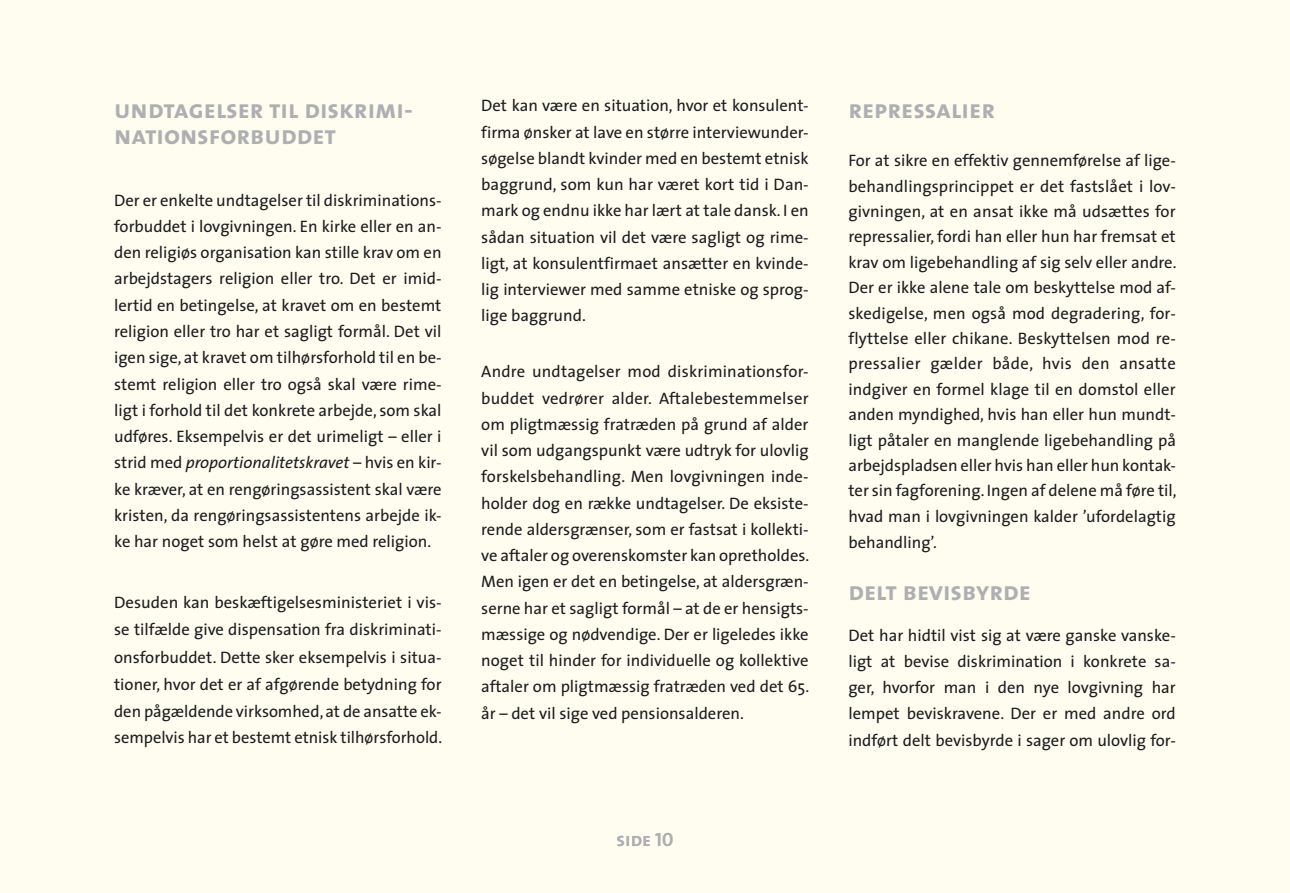
<style>
.page{position:relative;width:1290px;height:893px;background:#fffdef}
.page>*{position:absolute;margin:0;border:0;box-sizing:border-box;transform-origin:0 0}
.t1{font:26.25px/26.2px "The Sans Bold Caps";color:#aeafb2}
.t2{font:19.25px "The Sans Semi Bold Caps";color:#aeafb2}
.t3{font:16.62px/26.2px "The Sans";color:#1b1c20;text-align:justify}
.s1{font-style:italic}
</style>
<div class="page">
<h1 class="t1" style="left:114px;top:96px;width:300px">undtagelser til diskrimi&shy;nationsforbuddet</h1>
<p class="t3" style="left:114px;top:186px;width:329px">Der er enkelte undtagelser til diskriminations&shy;forbuddet i lovgivningen. En kirke eller en an&shy;den religiøs organisation kan stille krav om en arbejdstagers religion eller tro. Det er imid&shy;lertid en betingelse, at kravet om en bestemt religion eller tro har et sagligt formål. Det vil igen sige, at kravet om tilhørsforhold til en be&shy;stemt religion eller tro også skal være rime&shy;ligt i forhold til det konkrete arbejde, som skal udføres. Eksempelvis er det urimeligt – eller i strid med <span class="s1">proportionalitetskravet</span> – hvis en kir&shy;ke kræver, at en rengøringsassistent skal være kristen, da rengøringsassistentens arbejde ik&shy;ke har noget som helst at gøre med religion.</p>
<p class="t3" style="left:114px;top:589px;width:330px;line-height:26.9px">Desuden kan beskæftigelsesministeriet i vis&shy;se tilfælde give dispensation fra diskriminati&shy;onsforbuddet. Dette sker eksempelvis i situa&shy;tioner, hvor det er af afgørende betydning for den pågældende virksomhed, at de ansatte ek&shy;sempelvis har et bestemt etnisk tilhørsforhold.</p>
<p class="t3" style="left:481px;top:92px;width:329px">Det kan være en situation, hvor et konsulent&shy;firma ønsker at lave en større interviewunder&shy;søgelse blandt kvinder med en bestemt etnisk baggrund, som kun har været kort tid i Dan&shy;mark og endnu ikke har lært at tale dansk. I en sådan situation vil det være sagligt og rime&shy;ligt, at konsulentfirmaet ansætter en kvinde&shy;lig interviewer med samme etniske og sprog&shy;lige baggrund.</p>
<p class="t3" style="left:481px;top:358px;width:330px">Andre undtagelser mod diskriminationsfor&shy;buddet vedrører alder. Aftalebestemmelser om pligtmæssig fratræden på grund af alder vil som udgangspunkt være udtryk for ulovlig forskelsbehandling. Men lovgivningen inde&shy;holder dog en række undtagelser. De eksiste&shy;rende aldersgrænser, som er fastsat i kollekti&shy;ve aftaler og overenskomster kan opretholdes.<br>Men igen er det en betingelse, at aldersgræn&shy;serne har et sagligt formål – at de er hensigts&shy;mæssige og nødvendige. Der er ligeledes ikke noget til hinder for individuelle og kollektive aftaler om pligtmæssig fratræden ved det 65. år – det vil sige ved pensionsalderen.</p>
<p class="t2" style="left:616px;top:824px;width:58px">side 10</p>
<h1 class="t1" style="left:848px;top:96px;width:148px">repressalier</h1>
<p class="t3" style="left:848px;top:148px;width:330px;line-height:25.4px">For at sikre en effektiv gennemførelse af lige&shy;behandlingsprincippet er det fastslået i lov&shy;givningen, at en ansat ikke må udsættes for repressalier, fordi han eller hun har fremsat et krav om ligebehandling af sig selv eller andre.<br>Der er ikke alene tale om beskyttelse mod af&shy;skedigelse, men også mod degradering, for&shy;flyttelse eller chikane. Beskyttelsen mod re&shy;pressalier gælder både, hvis den ansatte indgiver en formel klage til en domstol eller anden myndighed, hvis han eller hun mundt&shy;ligt påtaler en manglende ligebehandling på arbejdspladsen eller hvis han eller hun kontak&shy;ter sin fagforening. Ingen af delene må føre til, hvad man i lovgivningen kalder ’ufordelagtig behandling’.</p>
<h1 class="t1" style="left:848px;top:578px;width:184px">delt bevisbyrde</h1>
<p class="t3" style="left:848px;top:621px;width:329px">Det har hidtil vist sig at være ganske vanske&shy;ligt at bevise diskrimination i konkrete sa&shy;ger, hvorfor man i den nye lovgivning har lempet beviskravene. Der er med andre ord indført delt bevisbyrde i sager om ulovlig for-</p>
</div>
